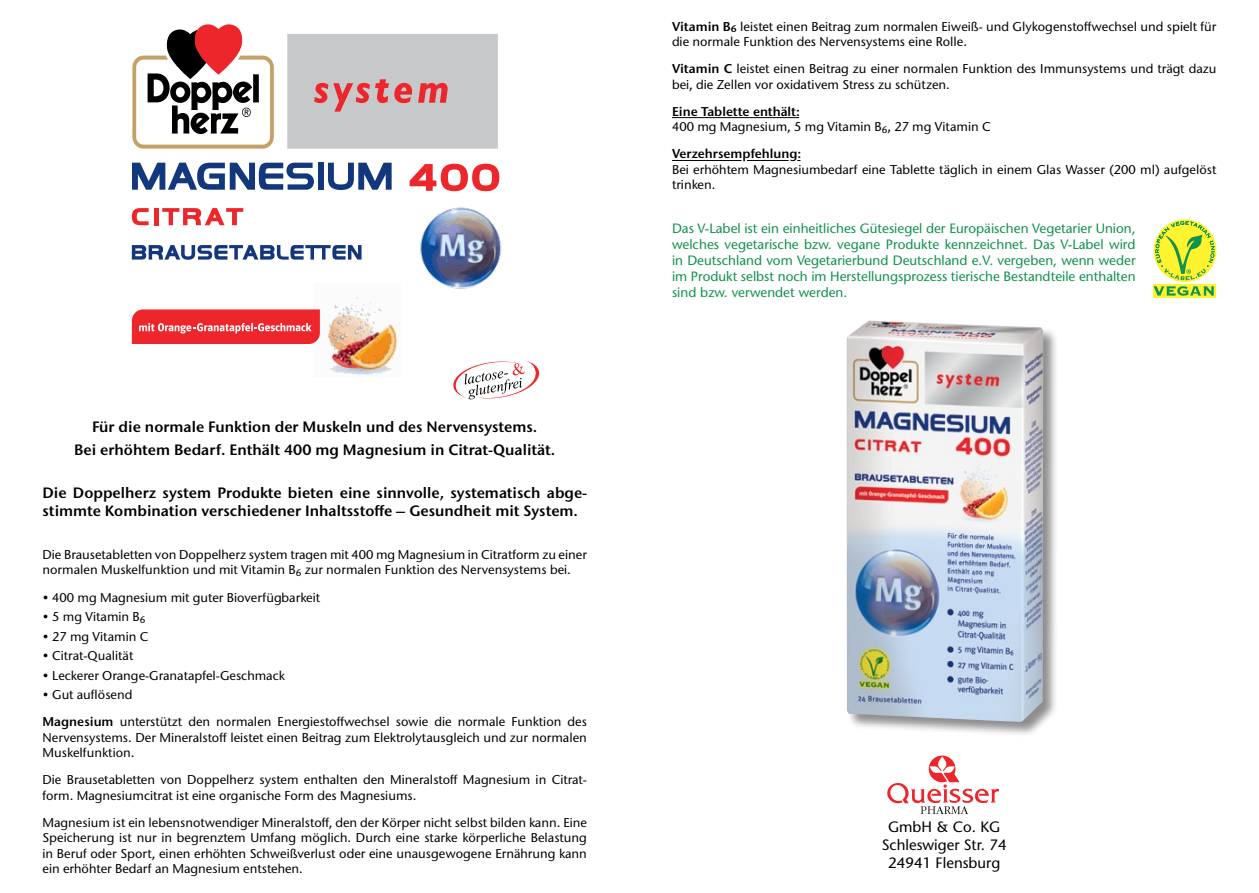
<style>
.page{position:relative;width:1259px;height:893px;background:#fff}
.page>*{position:absolute;margin:0;border:0;box-sizing:border-box;transform-origin:0 0}
.t1{font:600 15px/18px "Stone Sans ITC Pro";color:#000}
.t2{font:15px/18px "Stone Sans";color:#000;text-align:center}
.t3{font:13.5px/16.2px "Stone Sans";color:#11924d;text-align:justify}
.t4{font:500 12.75px/15.3px "Stone Sans ITC Pro";color:#000}
.t5{font:600 12.75px "Stone Sans ITC Pro";color:#000}
.s1{font-weight:600}
</style>
<div class="page">
<svg style="left:887px;top:755px;width:112px;height:59px"></svg>
<div style="left:846px;top:320px;width:212px;height:417px;background:#000;opacity:.45"></div>
<img style="left:846px;top:320px;width:197px;height:402px">
<svg style="left:132px;top:245px;width:229px;height:15px"></svg>
<svg style="left:132px;top:24px;width:142px;height:125px"></svg>
<div style="left:287px;top:34px;width:211px;height:115px;background:#c6c8ca"></div>
<svg style="left:314px;top:79px;width:133px;height:33px"></svg>
<img style="left:420px;top:207px;width:82px;height:82px">
<svg style="left:453px;top:360px;width:86px;height:40px"></svg>
<img style="left:327px;top:297px;width:70px;height:78px">
<svg style="left:132px;top:309px;width:188px;height:35px;background:#ee3f44"></svg>
<svg style="left:132px;top:208px;width:17px;height:17px"></svg>
<div style="left:154px;top:208px;width:5px;height:17px;background:#ed262c"></div>
<svg style="left:162px;top:208px;width:81px;height:17px"></svg>
<svg style="left:132px;top:163px;width:182px;height:27px"></svg>
<div style="left:318px;top:163px;width:6px;height:27px;background:#13377d"></div>
<svg style="left:328px;top:163px;width:64px;height:27px"></svg>
<svg style="left:409px;top:164px;width:90px;height:27px"></svg>
<hr style="left:672px;top:160px;width:69px;height:1px;background:#000">
<hr style="left:747px;top:160px;width:41px;height:1px;background:#000">
<hr style="left:672px;top:117px;width:127px;height:1px;background:#000">
<svg style="left:1153px;top:219px;width:63px;height:63px"></svg>
<svg style="left:1155px;top:221px;width:59px;height:59px;background:#d3e251"></svg>
<div style="left:1153px;top:284px;width:62px;height:13px;background:#fff22f"></div>
<svg style="left:1153px;top:286px;width:61px;height:10px"></svg>
<p class="t1" style="left:74px;top:415px;width:483px;line-height:22.5px;text-align:center">Für die normale Funktion der Muskeln und des Nervensystems.<br>Bei erhöhtem Bedarf. Enthält 400 mg Magnesium in Citrat-Qualität.</p>
<p class="t1" style="left:43px;top:484px;width:546px">Die Doppelherz system Produkte bieten eine sinnvolle, systematisch abge&shy;stimmte Kombination verschiedener Inhaltsstoffe – Gesundheit mit System.</p>
<p class="t4" style="left:43px;top:547px;width:546px">Die Brausetabletten von Doppelherz system tragen mit 400 mg Magnesium in Citratform zu einer normalen Muskelfunktion und mit Vitamin B<sub>6</sub> zur normalen Funktion des Nervensystems bei.</p>
<p class="t4" style="left:43px;top:589px;width:279px">• 400 mg Magnesium mit guter Bioverfügbarkeit</p>
<p class="t4" style="left:43px;top:609px;width:104px">• 5 mg Vitamin B<sub>6</sub></p>
<p class="t4" style="left:43px;top:628px;width:107px">• 27 mg Vitamin C</p>
<p class="t4" style="left:43px;top:648px;width:92px">• Citrat-Qualität</p>
<p class="t4" style="left:43px;top:667px;width:244px">• Leckerer Orange-Granatapfel-Geschmack</p>
<p class="t4" style="left:43px;top:681px;width:546px;line-height:27.3px">• Gut auflösend<br><span class="s1">Magnesium</span> unterstützt den normalen Energiestoffwechsel sowie die normale Funktion des</p>
<p class="t4" style="left:43px;top:729px;width:546px">Nervensystems. Der Mineralstoff leistet einen Beitrag zum Elektrolytausgleich und zur normalen<br>Muskelfunktion.</p>
<p class="t4" style="left:43px;top:772px;width:546px">Die Brausetabletten von Doppelherz system enthalten den Mineralstoff Magnesium in Citrat&shy;form. Magnesiumcitrat ist eine organische Form des Magnesiums.</p>
<p class="t4" style="left:43px;top:815px;width:546px;text-align:justify">Magnesium ist ein lebensnotwendiger Mineralstoff, den der Körper nicht selbst bilden kann. Eine Speicherung ist nur in begrenztem Umfang möglich. Durch eine starke körperliche Belastung in Beruf oder Sport, einen erhöhten Schweißverlust oder eine unausgewogene Ernährung kann ein erhöhter Bedarf an Magnesium entstehen.</p>
<p class="t4" style="left:672px;top:18px;width:546px"><span class="s1">Vitamin B</span><sub>6</sub> leistet einen Beitrag zum normalen Eiweiß- und Glykogenstoffwechsel und spielt für die normale Funktion des Nervensystems eine Rolle.</p>
<p class="t4" style="left:672px;top:61px;width:546px"><span class="s1">Vitamin C</span> leistet einen Beitrag zu einer normalen Funktion des Immunsystems und trägt dazu bei, die Zellen vor oxidativem Stress zu schützen.</p>
<p class="t4" style="left:672px;top:104px;width:320px"><span class="s1">Eine Tablette enthält:<br></span>400 mg Magnesium, 5 mg Vitamin B<sub>6</sub>, 27 mg Vitamin C</p>
<p class="t5" style="left:672px;top:146px;width:131px">Verzehrsempfehlung:</p>
<p class="t4" style="left:672px;top:162px;width:546px">Bei erhöhtem Magnesiumbedarf eine Tablette täglich in einem Glas Wasser (200 ml) aufgelöst trinken.</p>
<p class="t3" style="left:672px;top:220px;width:465px">Das V-Label ist ein einheitliches Gütesiegel der Europäischen Vegetarier Union, welches vegetarische bzw. vegane Produkte kennzeichnet. Das V-Label wird in Deutschland vom Vegetarierbund Deutschland e.V. vergeben, wenn weder im Produkt selbst noch im Herstellungsprozess tierische Bestandteile enthalten sind bzw. verwendet werden.</p>
<p class="t2" style="left:881px;top:817px;width:127px">GmbH &amp; Co. KG<br>Schleswiger Str. 74<br>24941 Flensburg</p>
</div>
